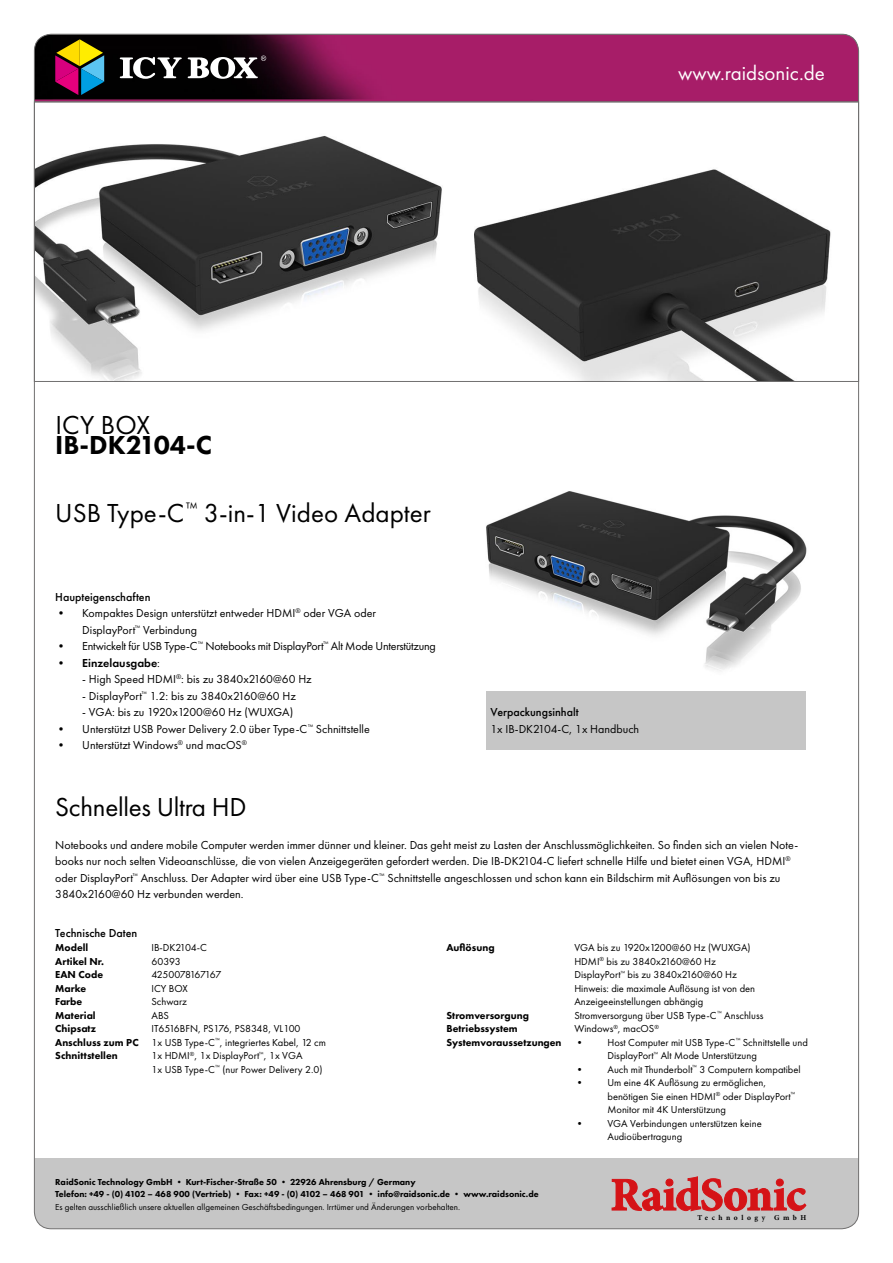
<style>
.page{position:relative;width:893px;height:1263px;background:#fff}
.page>*{position:absolute;margin:0;border:0;box-sizing:border-box;transform-origin:0 0}
.Titel_icybox{font:27px "Futura PT";color:#000}
.fließtext{font:27px "Futura PT";letter-spacing:-.01em;color:#000}
.Produktname{font:800 27px "Futura PT";color:#000}
.t1{font:21px "Futura PT";color:#fff}
.fließtext-2{font:12px/16.5px "Futura PT";color:#000}
.fließtext-3{font:12px "Futura PT";letter-spacing:-.02em;color:#000}
.t2{font:500 12px "Futura PT";color:#000}
.t3{font:600 12px "Futura PT";color:#000}
.Technische_Daten_dün{font:10.5px/13.5px "Futura PT";color:#000}
.Technische_daten_fet{font:800 10.5px "Futura PT";color:#000}
.Technische_Daten_dün-2{font:10.5px "Futura PT";letter-spacing:-.05em;color:#000}
.Fuß{font:800 9px "Futura PT";color:#000}
.Fuß-2{font:9px "Futura PT";color:#000}
.t4{font:700 7.5px "Minion Pro";letter-spacing:.47em;color:#000}
.s1{font-weight:400}
</style>
<div class="page">
<svg style="left:36px;top:102px;width:821px;height:280px"></svg>
<img style="left:486px;top:491px;width:321px;height:180px">
<div style="left:34px;top:1159px;width:825px;height:70px;background:#c6c6c6"></div>
<svg style="left:612px;top:1176px;width:194px;height:35px"></svg>
<svg style="left:34px;top:34px;width:825px;height:68px;background:#801951"></svg>
<svg style="left:120px;top:56px;width:146px;height:23px"></svg>
<svg style="left:55px;top:39px;width:49px;height:56px;background:#755b4f"></svg>
<div style="left:486px;top:691px;width:320px;height:58px;background:#c6c6c6"></div>
<p class="t1" style="left:678px;top:60px;width:148px">www.raidsonic.de</p>
<p class="Titel_icybox" style="left:55px;top:409px;width:96px">ICY BOX</p>
<p class="Produktname" style="left:55px;top:428px;width:158px">IB-DK2104-C</p>
<p class="Titel_icybox" style="left:55px;top:497px;width:377px">USB Type-C<sup>™</sup> 3-in-1 Video Adapter</p>
<p class="t2" style="left:55px;top:589px;width:97px">Haupteigenschaften</p>
<p class="fließtext-2" style="left:82px;top:605px;width:295px;text-indent:-27px">• Kompaktes Design unterstützt entweder HDMI<sup>®</sup> oder VGA oder<br>DisplayPort<sup>™</sup> Verbindung</p>
<p class="fließtext-3" style="left:55px;top:639px;width:382px">• Entwickelt für USB Type-C<sup>™</sup> Notebooks mit DisplayPort<sup>™</sup> Alt Mode Unterstützung</p>
<p class="t3" style="left:55px;top:655px;width:106px">• Einzelausgabe<span class="s1">:</span></p>
<p class="fließtext-2" style="left:82px;top:671px;width:231px">- High Speed HDMI<sup>®</sup>: bis zu 3840x2160@60 Hz</p>
<p class="fließtext-2" style="left:82px;top:687px;width:215px">- DisplayPort<sup>™</sup> 1.2: bis zu 3840x2160@60 Hz</p>
<p class="fließtext-2" style="left:82px;top:704px;width:212px">- VGA: bis zu 1920x1200@60 Hz (WUXGA)</p>
<p class="fließtext-2" style="left:55px;top:720px;width:316px">• Unterstützt USB Power Delivery 2.0 über Type-C<sup>™</sup> Schnittstelle</p>
<p class="fließtext-2" style="left:55px;top:737px;width:193px">• Unterstützt Windows<sup>®</sup> und macOS<sup>®</sup></p>
<p class="t2" style="left:490px;top:705px;width:90px">Verpackungsinhalt</p>
<p class="fließtext-2" style="left:490px;top:721px;width:150px">1x IB-DK2104-C, 1x Handbuch</p>
<p class="fließtext" style="left:55px;top:791px;width:193px">Schnelles Ultra HD</p>
<p class="fließtext-2" style="left:55px;top:836px;width:744px">Notebooks und andere mobile Computer werden immer dünner und kleiner. Das geht meist zu Lasten der Anschlussmöglichkeiten. So finden sich an vielen Note&shy;books nur noch selten Videoanschlüsse, die von vielen Anzeigegeräten gefordert werden. Die IB-DK2104-C liefert schnelle Hilfe und bietet einen VGA, HDMI<sup>® </sup>oder DisplayPort<sup>™</sup> Anschluss. Der Adapter wird über eine USB Type-C<sup>™</sup> Schnittstelle angeschlossen und schon kann ein Bildschirm mit Auflösungen von bis zu 3840x2160@60 Hz verbunden werden.</p>
<p class="t2" style="left:55px;top:925px;width:84px">Technische Daten</p>
<p class="Technische_daten_fet" style="left:55px;top:941px;width:35px">Modell</p>
<p class="Technische_daten_fet" style="left:55px;top:954px;width:50px">Artikel Nr.</p>
<p class="Technische_daten_fet" style="left:55px;top:968px;width:49px">EAN Code</p>
<p class="Technische_daten_fet" style="left:55px;top:981px;width:33px">Marke</p>
<p class="Technische_daten_fet" style="left:55px;top:995px;width:29px">Farbe</p>
<p class="Technische_daten_fet" style="left:55px;top:1008px;width:42px">Material</p>
<p class="Technische_daten_fet" style="left:55px;top:1022px;width:42px">Chipsatz</p>
<p class="Technische_daten_fet" style="left:55px;top:1035px;width:85px">Anschluss zum PC</p>
<p class="Technische_daten_fet" style="left:55px;top:1049px;width:64px">Schnittstellen</p>
<p class="Technische_Daten_dün" style="left:151px;top:941px;width:57px">IB-DK2104-C</p>
<p class="Technische_Daten_dün" style="left:151px;top:954px;width:31px">60393</p>
<p class="Technische_Daten_dün-2" style="left:151px;top:968px;width:71px">4250078167167</p>
<p class="Technische_Daten_dün" style="left:151px;top:981px;width:38px">ICY BOX</p>
<p class="Technische_Daten_dün" style="left:151px;top:995px;width:37px">Schwarz</p>
<p class="Technische_Daten_dün" style="left:151px;top:1008px;width:19px">ABS</p>
<p class="Technische_Daten_dün" style="left:151px;top:1022px;width:176px">IT6516BFN, PS176, PS8348, VL100<br>1x USB Type-C<sup>™</sup>, integriertes Kabel, 12 cm 1x HDMI<sup>®</sup>, 1x DisplayPort<sup>™</sup>, 1x VGA<br>1x USB Type-C<sup>™</sup> (nur Power Delivery 2.0)</p>
<p class="Technische_daten_fet" style="left:446px;top:941px;width:50px">Auflösung</p>
<p class="Technische_daten_fet" style="left:446px;top:1008px;width:84px">Stromversorgung</p>
<p class="Technische_daten_fet" style="left:446px;top:1022px;width:73px">Betriebssystem</p>
<p class="Technische_daten_fet" style="left:446px;top:1035px;width:117px">Systemvoraussetzungen</p>
<p class="Technische_Daten_dün" style="left:574px;top:941px;width:182px">VGA bis zu 1920x1200@60 Hz (WUXGA)<br>HDMI<sup>®</sup> bis zu 3840x2160@60 Hz DisplayPort<sup>™</sup> bis zu 3840x2160@60 Hz Hinweis: die maximale Auflösung ist von den</p>
<p class="Technische_Daten_dün" style="left:574px;top:995px;width:130px">Anzeigeeinstellungen abhängig</p>
<p class="Technische_Daten_dün" style="left:574px;top:1008px;width:191px">Stromversorgung über USB Type-C<sup>™</sup> Anschluss</p>
<p class="Technische_Daten_dün" style="left:574px;top:1022px;width:86px">Windows<sup>®</sup>, macOS<sup>®</sup></p>
<p class="Technische_Daten_dün" style="left:607px;top:1035px;width:202px;text-indent:-33px">• Host Computer mit USB Type-C<sup>™</sup> Schnittstelle und<br>DisplayPort<sup>™</sup> Alt Mode Unterstützung</p>
<p class="Technische_Daten_dün" style="left:574px;top:1062px;width:228px">• Auch mit Thunderbolt<sup>™</sup> 3 Computern kompatibel</p>
<p class="Technische_Daten_dün" style="left:607px;top:1076px;width:189px;text-indent:-33px">• Um eine 4K Auflösung zu ermöglichen, benötigen Sie einen HDMI<sup>®</sup> oder DisplayPort<sup>™<br></sup>Monitor mit 4K Unterstützung</p>
<p class="Technische_Daten_dün" style="left:607px;top:1116px;width:156px;text-indent:-33px">• VGA Verbindungen unterstützen keine<br>Audioübertragung</p>
<p class="Fuß" style="left:55px;top:1176px;width:362px">RaidSonic Technology GmbH • Kurt-Fischer-Straße 50 • 22926 Ahrensburg / Germany</p>
<p class="Fuß" style="left:55px;top:1188px;width:485px">Telefon: +49 - (0) 4102 – 468 900 (Vertrieb) • Fax: +49 - (0) 4102 – 468 901 • info@raidsonic.de • www.raidsonic.de</p>
<p class="Fuß-2" style="left:55px;top:1202px;width:406px">Es gelten ausschließlich unsere aktuellen allgemeinen Geschäftsbedingungen. Irrtümer und Änderungen vorbehalten.</p>
<p class="t4" style="left:697px;top:1212px;width:110px">Technology GmbH</p>
</div>
